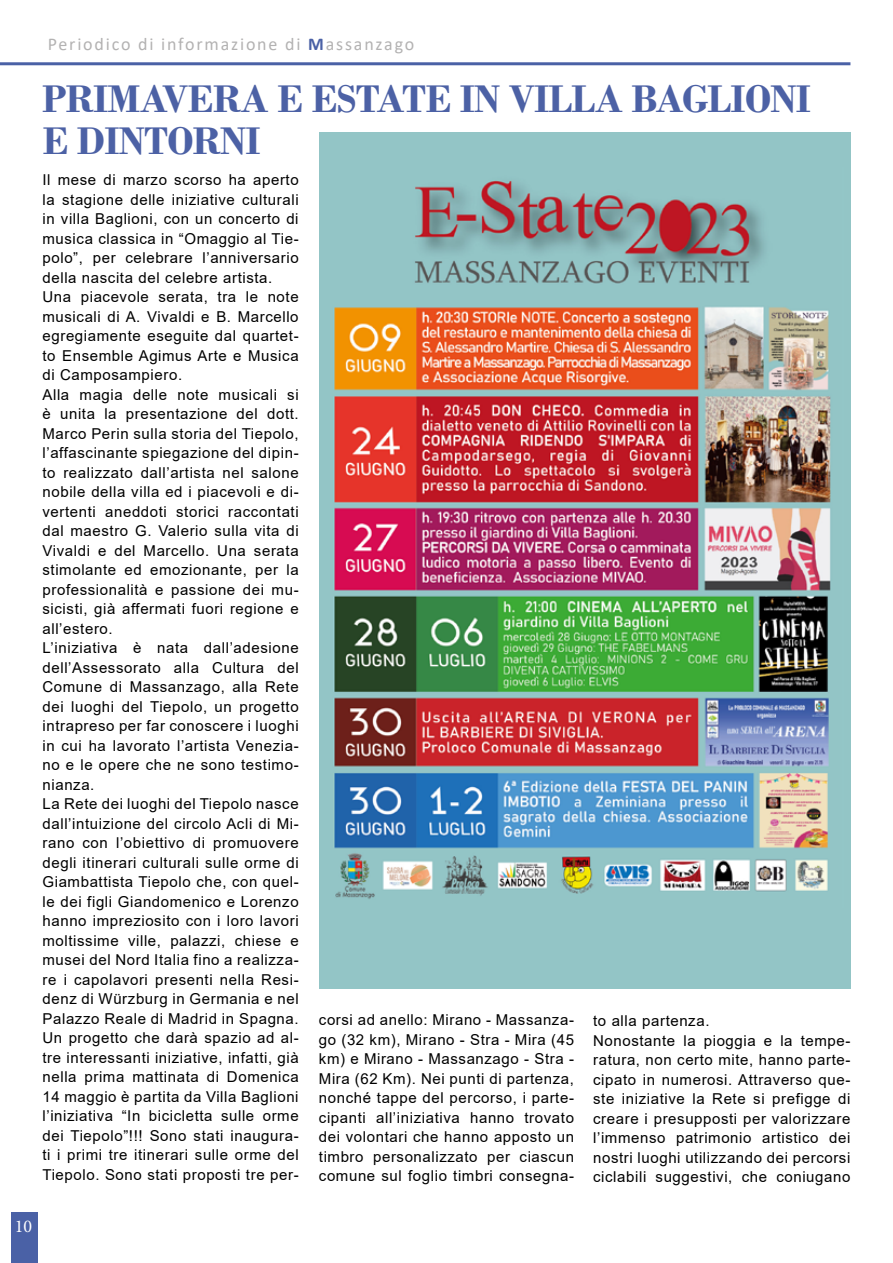
<style>
.page{position:relative;width:893px;height:1263px;background:#fff}
.page>*{position:absolute;margin:0;border:0;box-sizing:border-box;transform-origin:0 0}
.t1{font:700 40.5px/42px "Bodoni";letter-spacing:-.02em;color:#4c61a5}
.t2{font:18px "Calibri";letter-spacing:.1em;color:#b3b2b2}
.t3{font:18px "Minion Pro";color:#fff}
.t4{font:15px/19.5px "Arial";letter-spacing:.04em;color:#000}
.s1{font-weight:700;color:#4a61a6}
</style>
<div class="page">
<div style="left:11px;top:1212px;width:26px;height:51px;background:#4a61a6"></div>
<hr style="left:0;top:62px;width:850px;height:3px;background:#4a61a6">
<div style="left:319px;top:132px;width:531px;height:857px;background:#93c5c6"></div>
<img style="left:333px;top:181px;width:498px;height:718px">
<p class="t2" style="left:48px;top:31px;width:368px">Periodico di informazione di <span class="s1">M</span>assanzago</p>
<h1 class="t1" style="left:43px;top:78px;width:770px">PRIMAVERA E ESTATE IN VILLA BAGLIONI<br>E DINTORNI</h1>
<p class="t4" style="left:43px;top:170px;width:258px">Il mese di marzo scorso ha aperto la stagione delle iniziative culturali in villa Baglioni, con un concerto di musica classica in “Omaggio al Tie&shy;polo”, per celebrare l’anniversario della nascita del celebre artista.<br>Una piacevole serata, tra le note musicali di A. Vivaldi e B. Marcello egregiamente eseguite dal quartet&shy;to Ensemble Agimus Arte e Musica di Camposampiero.<br>Alla magia delle note musicali si è unita la presentazione del dott.<br>Marco Perin sulla storia del Tiepolo, l’affascinante spiegazione del dipin&shy;to realizzato dall’artista nel salone nobile della villa ed i piacevoli e di&shy;vertenti aneddoti storici raccontati dal maestro G. Valerio sulla vita di Vivaldi e del Marcello. Una serata stimolante ed emozionante, per la professionalità e passione dei mu&shy;sicisti, già affermati fuori regione e all’estero.<br>L’iniziativa è nata dall’adesione dell’Assessorato alla Cultura del Comune di Massanzago, alla Rete dei luoghi del Tiepolo, un progetto intrapreso per far conoscere i luoghi in cui ha lavorato l’artista Venezia&shy;no e le opere che ne sono testimo&shy;nianza.<br>La Rete dei luoghi del Tiepolo nasce dall’intuizione del circolo Acli di Mi&shy;rano con l’obiettivo di promuovere degli itinerari culturali sulle orme di Giambattista Tiepolo che, con quel&shy;le dei figli Giandomenico e Lorenzo hanno impreziosito con i loro lavori moltissime ville, palazzi, chiese e musei del Nord Italia fino a realizza&shy;re i capolavori presenti nella Resi&shy;denz di Würzburg in Germania e nel Palazzo Reale di Madrid in Spagna.<br>Un progetto che darà spazio ad al&shy;tre interessanti iniziative, infatti, già nella prima mattinata di Domenica 14 maggio è partita da Villa Baglioni l’iniziativa “In bicicletta sulle orme dei Tiepolo”!!! Sono stati inaugura&shy;ti i primi tre itinerari sulle orme del Tiepolo. Sono stati proposti tre per-</p>
<p class="t4" style="left:319px;top:1010px;width:257px;text-align:justify">corsi ad anello: Mirano - Massanza&shy;go (32 km), Mirano - Stra - Mira (45 km) e Mirano - Massanzago - Stra - Mira (62 Km). Nei punti di partenza, nonché tappe del percorso, i parte&shy;cipanti all’iniziativa hanno trovato dei volontari che hanno apposto un timbro personalizzato per ciascun comune sul foglio timbri consegna-</p>
<p class="t4" style="left:593px;top:1011px;width:259px">to alla partenza.<br>Nonostante la pioggia e la tempe&shy;ratura, non certo mite, hanno parte&shy;cipato in numerosi. Attraverso que&shy;ste iniziative la Rete si prefigge di creare i presupposti per valorizzare l’immenso patrimonio artistico dei nostri luoghi utilizzando dei percorsi ciclabili suggestivi, che coniugano</p>
<p class="t3" style="left:15px;top:1214px;width:19px">10</p>
</div>
